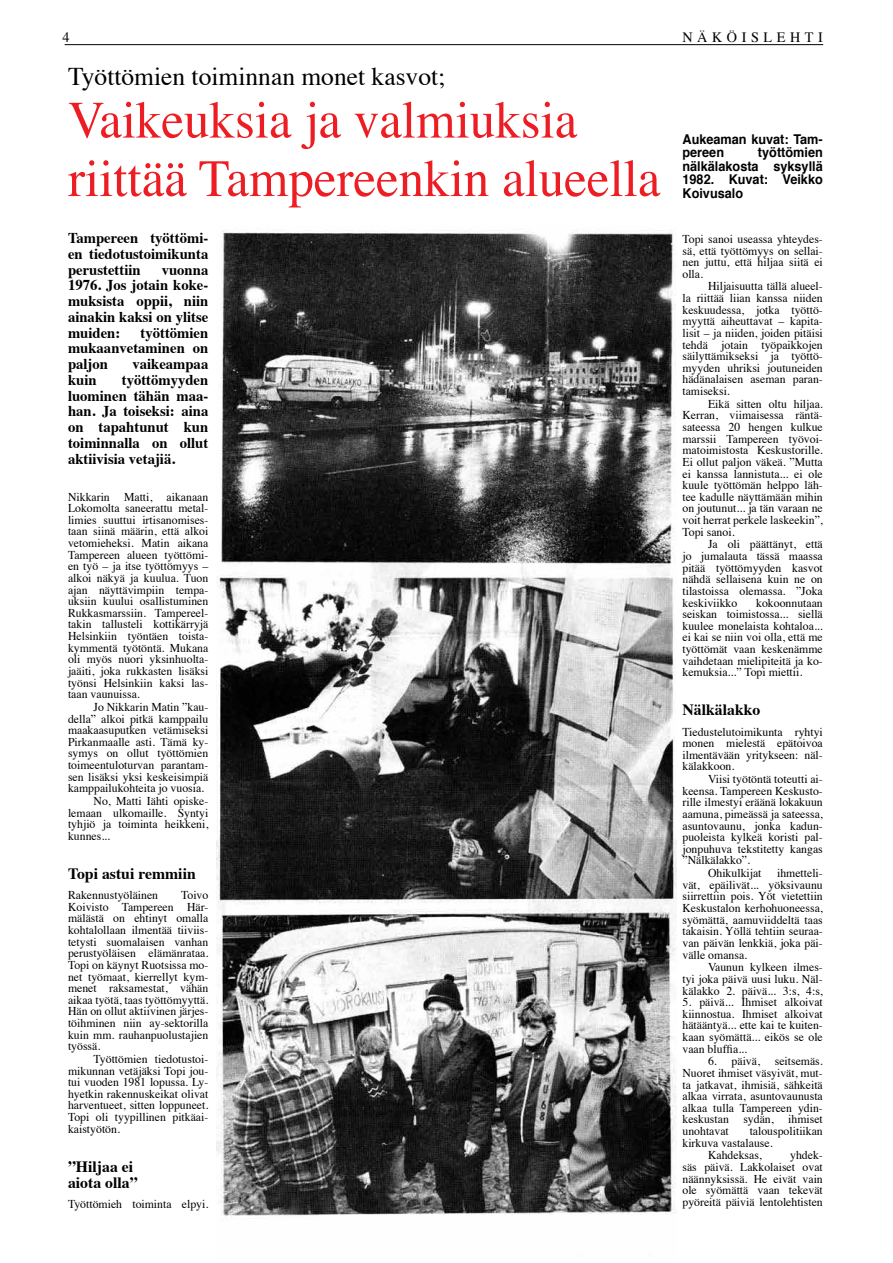
<style>
.page{position:relative;width:893px;height:1263px;background:#fff}
.page>*{position:absolute;margin:0;border:0;box-sizing:border-box;transform-origin:0 0}
.t1{font:52.5px/58.5px "Times";color:#ed1d24}
.t2{font:25.5px "Times";color:#000}
.t3{font:700 15.75px/15.8px "Times";color:#000}
.t4{font:700 15px/15.8px "Times";color:#000;text-align:justify}
.t5{font:14.25px "Times";letter-spacing:.32em;color:#000}
.t6{font:700 13.5px/13.5px "Helvetica";color:#000;scale:.94 1}
.t7{font:12px/11.7px "Times";color:#000;text-align:justify}
</style>
<div class="page">
<hr style="left:65px;top:44px;width:758px;height:1px;background:#000">
<img style="left:217px;top:230px;width:459px;height:989px">
<p class="t5" style="left:63px;top:24px;width:9px">4</p>
<h2 class="t2" style="left:68px;top:53px;width:379px">Työttömien toiminnan monet kasvot;</h2>
<h1 class="t1" style="left:68px;top:86px;width:594px">Vaikeuksia ja valmiuksia riittää Tampereenkin alueella</h1>
<p class="t4" style="left:68px;top:228px;width:142px">Tampereen työttömi&shy;en tiedotustoimikunta perustettiin</p>
<p class="t4" style="left:68px;top:260px;width:142px;text-indent:94px">vuonna 1976. Jos jotain koke&shy;muksista oppii, niin ainakin kaksi on ylitse muiden:</p>
<p class="t4" style="left:68px;top:323px;width:142px;text-indent:73px">työttömien mukaanvetaminen on paljon</p>
<p class="t4" style="left:132px;top:354px;width:77px">vaikeampaa</p>
<p class="t4" style="left:68px;top:370px;width:30px">kuin</p>
<p class="t4" style="left:68px;top:370px;width:142px;text-indent:54px">työttömyyden luominen tähän maa&shy;han. Ja toiseksi: aina on tapahtunut kun toiminnalla on ollut aktiivisia vetajiä.</p>
<p class="t7" style="left:68px;top:490px;width:142px">Nikkarin Matti, aikanaan Lokomolta saneerattu metal&shy;limies suuttui irtisanomises&shy;taan siinä määrin, että alkoi vetomieheksi. Matin aikana Tampereen alueen työttömi&shy;en työ – ja itse työttömyys – alkoi näkyä ja kuulua. Tuon ajan näyttävimpiin tempa&shy;uksiin kuului osallistuminen Rukkasmarssiin. Tampereel&shy;takin tallusteli kottikärryjä Helsinkiin työntäen toista&shy;kymmentä työtöntä. Mukana oli myös nuori yksinhuolta&shy;jaäiti, joka rukkasten lisäksi työnsi Helsinkiin kaksi las&shy;taan vaunuissa.</p>
<p class="t7" style="left:94px;top:700px;width:116px">Jo Nikkarin Matin ”kau-</p>
<p class="t7" style="left:68px;top:712px;width:142px">della” alkoi pitkä kamppailu</p>
<p class="t7" style="left:68px;top:723px;width:142px">maakaasuputken vetämiseksi</p>
<p class="t7" style="left:68px;top:735px;width:142px">Pirkanmaalle asti. Tämä ky-</p>
<p class="t7" style="left:68px;top:746px;width:142px">symys on ollut työttömien</p>
<p class="t7" style="left:68px;top:758px;width:142px">toimeentuloturvan parantam-</p>
<p class="t7" style="left:68px;top:770px;width:142px">sen lisäksi yksi keskeisimpiä</p>
<p class="t7" style="left:68px;top:781px;width:138px">kamppailukohteita jo vuosia.</p>
<p class="t7" style="left:94px;top:794px;width:116px">No, Matti Iähti opiske-</p>
<p class="t7" style="left:68px;top:806px;width:142px">lemaan ulkomaille. Syntyi</p>
<p class="t7" style="left:68px;top:817px;width:142px">tyhjiö ja toiminta heikkeni,</p>
<p class="t7" style="left:68px;top:829px;width:44px">kunnes...</p>
<h3 class="t3" style="left:68px;top:864px;width:129px">Topi astui remmiin</h3>
<p class="t7" style="left:68px;top:888px;width:92px">Rakennustyöläinen</p>
<p class="t7" style="left:68px;top:888px;width:142px;text-indent:113px">Toivo Koivisto Tampereen Här&shy;mälästä on ehtinyt omalla kohtalollaan ilmentää tiiviis&shy;tetysti suomalaisen vanhan perustyöläisen elämänrataa.<br>Topi on käynyt Ruotsissa mo&shy;net työmaat, kierrellyt kym&shy;menet raksamestat, vähän aikaa työtä, taas työttömyyttä.<br>Hän on ollut aktiivinen järjes&shy;töihminen niin ay-sektorilla kuin mm. rauhanpuolustajien työssä.</p>
<p class="t7" style="left:68px;top:1052px;width:142px;text-indent:26px">Työttömien tiedotustoi&shy;mikunnan vetäjäksi Topi jou&shy;tui vuoden 1981 lopussa. Ly&shy;hyetkin rakennuskeikat olivat harventueet, sitten loppuneet.<br>Topi oli tyypillinen pitkäai&shy;kaistyötön.</p>
<h3 class="t3" style="left:68px;top:1157px;width:71px">”Hiljaa ei aiota olla”</h3>
<p class="t7" style="left:68px;top:1197px;width:142px">Työttömieh toiminta elpyi.</p>
<p class="t5" style="left:682px;top:24px;width:142px">NÄKÖISLEHTI</p>
<p class="t6" style="left:682px;top:132px;width:151px">Aukeaman kuvat: Tam&shy;pereen</p>
<p class="t6" style="left:682px;top:146px;width:151px;text-align:justify;text-indent:75px">työttömien nälkälakosta syksyllä 1982. Kuvat: Veikko Koivusalo</p>
<p class="t7" style="left:682px;top:232px;width:142px">Topi sanoi useassa yhteydes&shy;sä, että työttömyys on sellai&shy;nen juttu, että hiljaa siitä ei olla.</p>
<p class="t7" style="left:682px;top:280px;width:142px;text-indent:26px">Hiljaisuutta tällä alueel&shy;la riittää liian kanssa niiden keskuudessa, jotka työttö&shy;myyttä aiheuttavat – kapita&shy;lisit – ja niiden, joiden pitäisi tehdä jotain työpaikkojen säilyttämikseksi ja työttö&shy;myyden uhriksi joutuneiden hädänalaisen aseman paran&shy;tamiseksi.</p>
<p class="t7" style="left:682px;top:397px;width:142px;text-indent:26px">Eikä sitten oltu hiljaa.<br>Kerran, viimaisessa räntä&shy;sateessa 20 hengen kulkue marssii Tampereen työvoi&shy;matoimistosta Keskustorille.<br>Ei ollut paljon väkeä. ”Mutta ei kanssa lannistuta... ei ole kuule työttömän helppo läh&shy;tee kadulle näyttämään mihin on joutunut... ja tän varaan ne voit herrat perkele laskeekin”, Topi sanoi.</p>
<p class="t7" style="left:682px;top:537px;width:142px;text-indent:26px">Ja oli päättänyt, että jo jumalauta tässä maassa pitää työttömyyden kasvot nähdä sellaisena kuin ne on tilastoissa olemassa. ”Joka keskiviikko</p>
<p class="t7" style="left:682px;top:596px;width:142px;text-indent:74px">kokoonnutaan seiskan toimistossa... siellä kuulee monelaista kohtaloa... ei kai se niin voi olla, että me työttömät vaan keskenämme vaihdetaan mielipiteitä ja ko&shy;kemuksia...” Topi miettii.</p>
<h3 class="t3" style="left:682px;top:700px;width:79px">Nälkälakko</h3>
<p class="t7" style="left:682px;top:725px;width:142px">Tiedustelutoimikunta ryhtyi monen mielestä epätoivoa ilmentävään yritykseen: näl&shy;kälakkoon.</p>
<p class="t7" style="left:708px;top:772px;width:116px">Viisi työtöntä toteutti ai-</p>
<p class="t7" style="left:682px;top:784px;width:142px">keensa. Tampereen Keskusto-</p>
<p class="t7" style="left:682px;top:795px;width:142px">rille ilmestyi eräänä lokakuun</p>
<p class="t7" style="left:682px;top:807px;width:142px">aamuna, pimeässä ja sateessa,</p>
<p class="t7" style="left:682px;top:819px;width:142px">asuntovaunu, jonka kadun-</p>
<p class="t7" style="left:682px;top:830px;width:142px">puoleista kylkeä koristi pal-</p>
<p class="t7" style="left:682px;top:842px;width:142px">jonpuhuva tekstitetty kangas</p>
<p class="t7" style="left:682px;top:853px;width:69px">”Nälkälakko”.</p>
<p class="t7" style="left:708px;top:866px;width:55px">Ohikulkijat</p>
<p class="t7" style="left:682px;top:866px;width:142px;text-indent:95px">ihmetteli&shy;vät, epäilivät... yöksivaunu siirrettiin pois. Yöt vietettiin Keskustalon kerhohuoneessa, syömättä, aamuviiddeltä taas takaisin. Yöllä tehtiin seuraa&shy;van päivän lenkkiä, joka päi&shy;välle omansa.</p>
<p class="t7" style="left:682px;top:960px;width:142px;text-indent:26px">Vaunun kylkeen ilmes&shy;tyi joka päivä uusi luku. Näl&shy;kälakko 2. päivä... 3:s, 4:s,</p>
<p class="t7" style="left:682px;top:995px;width:142px">5. päivä... Ihmiset alkoivat kiinnostua. Ihmiset alkoivat hätääntyä... ette kai te kuiten&shy;kaan syömättä... eikös se ole vaan bluffia...</p>
<p class="t7" style="left:682px;top:1054px;width:142px;text-indent:26px">6. päivä, seitsemäs.<br>Nuoret ihmiset väsyivät, mut&shy;ta jatkavat, ihmisiä, sähkeitä alkaa virrata, asuntovaunusta alkaa tulla Tampereen ydin&shy;keskustan sydän, ihmiset unohtavat</p>
<p class="t7" style="left:750px;top:1124px;width:75px">talouspolitiikan</p>
<p class="t7" style="left:682px;top:1136px;width:92px">kirkuva vastalause.</p>
<p class="t7" style="left:708px;top:1148px;width:55px">Kahdeksas,</p>
<p class="t7" style="left:682px;top:1148px;width:142px;text-indent:108px">yhdek&shy;säs päivä. Lakkolaiset ovat näännyksissä. He eivät vain ole syömättä vaan tekevät pyöreitä päiviä lentolehtisten</p>
</div>
